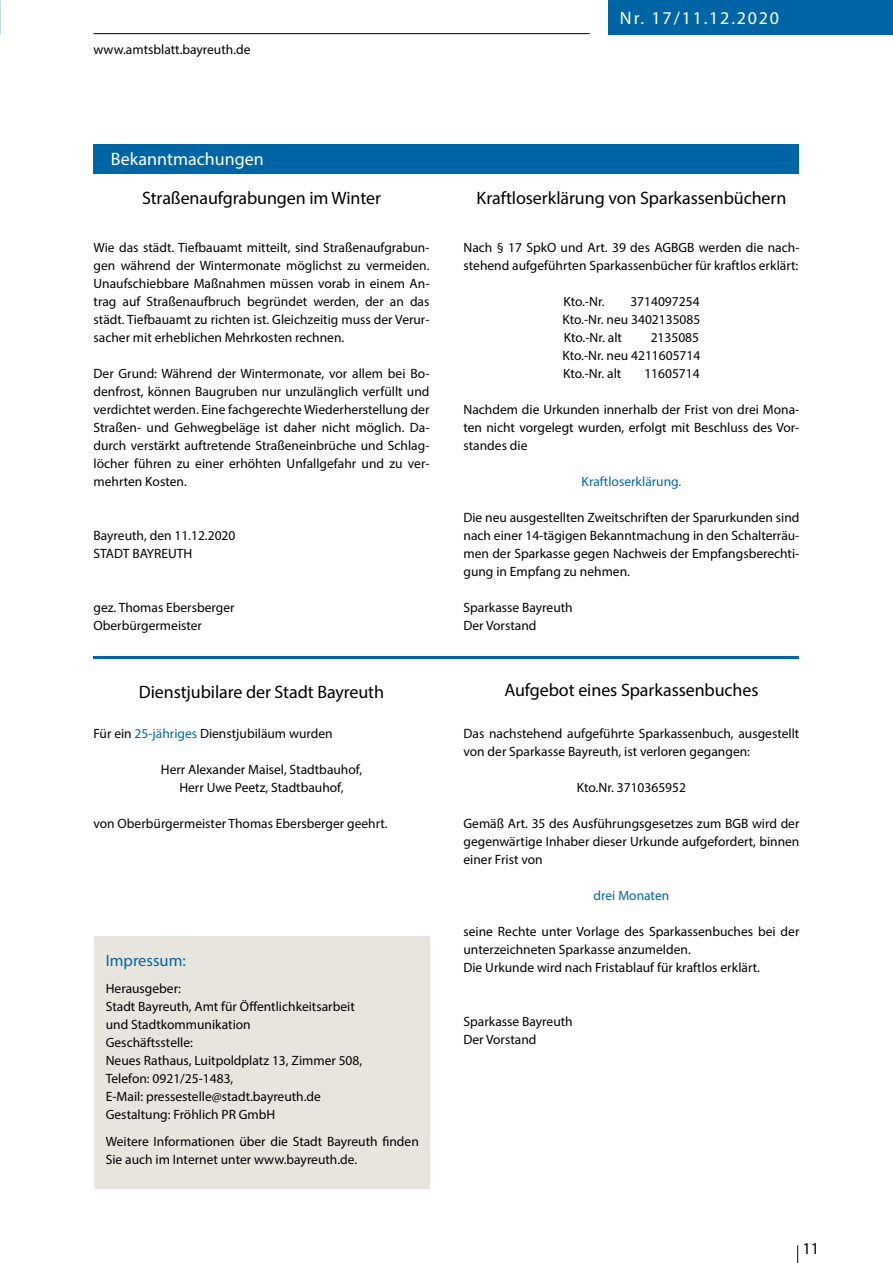
<style>
.page{position:relative;width:893px;height:1263px;background:#fff}
.page>*{position:absolute;margin:0;border:0;box-sizing:border-box;transform-origin:0 0}
.t1{font:18px "Myriad Pro";letter-spacing:-.005em;color:#000}
.t2{font:18px "Myriad Pro";letter-spacing:.1em;color:#fff}
.t3{font:18px "Myriad Pro";color:#fff}
.t4{font:16.5px "Myriad Pro";color:#0065a4}
.t5{font:16.5px "Myriad Pro";color:#000}
.t6{font:13.5px/18px "Myriad Pro";color:#000}
.t7{font:13.5px "Myriad Pro";color:#0065a4}
.s1{color:#0065a4}
</style>
<div class="page">
<hr style="left:94px;top:33px;width:496px;height:1px;background:#000">
<div style="left:608px;top:0;width:285px;height:34px;background:#0065a4"></div>
<svg style="left:797px;top:1245px;width:1px;height:18px"></svg>
<div style="left:94px;top:145px;width:705px;height:29px;background:#0065a4"></div>
<div style="left:94px;top:936px;width:335px;height:252px;background:#e8e5df"></div>
<hr style="left:94px;top:657px;width:705px;height:2px;background:#0065a4">
<p class="t6" style="left:94px;top:40px;width:158px">www.amtsblatt.bayreuth.de</p>
<h1 class="t2" style="left:620px;top:7px;width:161px">Nr. 17/11.12.2020</h1>
<h1 class="t3" style="left:111px;top:148px;width:154px">Bekanntmachungen</h1>
<h1 class="t1" style="left:142px;top:187px;width:240px">Straßenaufgrabungen im Winter</h1>
<p class="t6" style="left:94px;top:238px;width:337px;text-align:justify">Wie das städt. Tiefbauamt mitteilt, sind Straßenaufgrabun&shy;gen während der Wintermonate möglichst zu vermeiden.<br>Unaufschiebbare Maßnahmen müssen vorab in einem An&shy;trag auf Straßenaufbruch begründet werden, der an das städt. Tiefbauamt zu richten ist. Gleichzeitig muss der Verur&shy;sacher mit erheblichen Mehrkosten rechnen.</p>
<p class="t6" style="left:94px;top:364px;width:337px;text-align:justify">Der Grund: Während der Wintermonate, vor allem bei Bo&shy;denfrost, können Baugruben nur unzulänglich verfüllt und verdichtet werden. Eine fachgerechte Wiederherstellung der Straßen- und Gehwegbeläge ist daher nicht möglich. Da&shy;durch verstärkt auftretende Straßeneinbrüche und Schlag&shy;löcher führen zu einer erhöhten Unfallgefahr und zu ver&shy;mehrten Kosten.</p>
<p class="t6" style="left:94px;top:526px;width:143px">Bayreuth, den 11.12.2020<br>STADT BAYREUTH</p>
<p class="t6" style="left:94px;top:598px;width:143px">gez. Thomas Ebersberger<br>Oberbürgermeister</p>
<h1 class="t1" style="left:139px;top:681px;width:247px">Dienstjubilare der Stadt Bayreuth</h1>
<p class="t6" style="left:94px;top:724px;width:241px">Für ein <span class="s1">25-jähriges</span> Dienstjubiläum wurden</p>
<p class="t6" style="left:161px;top:760px;width:203px;text-align:center">Herr Alexander Maisel, Stadtbauhof,<br>Herr Uwe Peetz, Stadtbauhof,</p>
<p class="t6" style="left:94px;top:814px;width:296px">von Oberbürgermeister Thomas Ebersberger geehrt.</p>
<p class="t4" style="left:106px;top:950px;width:82px">Impressum:</p>
<p class="t6" style="left:106px;top:979px;width:258px">Herausgeber:<br>Stadt Bayreuth, Amt für Öffentlichkeitsarbeit und Stadtkommunikation<br>Geschäftsstelle:<br>Neues Rathaus, Luitpoldplatz 13, Zimmer 508,<br>Telefon: 0921/25-1483,<br>E-Mail: pressestelle@stadt.bayreuth.de<br>Gestaltung: Fröhlich PR GmbH</p>
<p class="t6" style="left:106px;top:1132px;width:315px">Weitere Informationen über die Stadt Bayreuth finden<br>Sie auch im Internet unter www.bayreuth.de.</p>
<h1 class="t1" style="left:477px;top:187px;width:311px">Kraftloserklärung von Sparkassenbüchern</h1>
<p class="t6" style="left:463px;top:238px;width:337px">Nach § 17 SpkO und Art. 39 des AGBGB werden die nach&shy;stehend aufgeführten Sparkassenbücher für kraftlos erklärt:</p>
<p class="t6" style="left:563px;top:292px;width:43px">Kto.-Nr.</p>
<p class="t6" style="left:562px;top:292px;width:139px;text-align:justify;text-indent:68px">3714097254<br>Kto.-Nr. neu 3402135085<br>Kto.-Nr. alt</p>
<p class="t6" style="left:562px;top:328px;width:139px;text-align:justify;text-indent:88px">2135085<br>Kto.-Nr. neu 4211605714<br>Kto.-Nr. alt</p>
<p class="t6" style="left:644px;top:364px;width:57px">11605714</p>
<p class="t6" style="left:463px;top:400px;width:337px;text-align:justify">Nachdem die Urkunden innerhalb der Frist von drei Mona&shy;ten nicht vorgelegt wurden, erfolgt mit Beschluss des Vor&shy;standes die</p>
<p class="t7" style="left:582px;top:473px;width:101px">Kraftloserklärung.</p>
<p class="t6" style="left:463px;top:508px;width:337px;text-align:justify">Die neu ausgestellten Zweitschriften der Sparurkunden sind nach einer 14-tägigen Bekanntmachung in den Schalterräu&shy;men der Sparkasse gegen Nachweis der Empfangsberechti&shy;gung in Empfang zu nehmen.</p>
<p class="t6" style="left:463px;top:598px;width:111px">Sparkasse Bayreuth<br>Der Vorstand</p>
<h1 class="t1" style="left:504px;top:679px;width:256px">Aufgebot eines Sparkassenbuches</h1>
<p class="t6" style="left:463px;top:724px;width:337px">Das nachstehend aufgeführte Sparkassenbuch, ausgestellt von der Sparkasse Bayreuth, ist verloren gegangen:</p>
<p class="t6" style="left:577px;top:778px;width:111px">Kto.Nr. 3710365952</p>
<p class="t6" style="left:463px;top:814px;width:337px;text-align:justify">Gemäß Art. 35 des Ausführungsgesetzes zum BGB wird der gegenwärtige Inhaber dieser Urkunde aufgefordert, binnen einer Frist von</p>
<p class="t7" style="left:594px;top:887px;width:77px">drei Monaten</p>
<p class="t6" style="left:463px;top:922px;width:337px">seine Rechte unter Vorlage des Sparkassenbuches bei der unterzeichneten Sparkasse anzumelden.<br>Die Urkunde wird nach Fristablauf für kraftlos erklärt.</p>
<p class="t6" style="left:463px;top:1012px;width:111px">Sparkasse Bayreuth<br>Der Vorstand</p>
<p class="t5" style="left:802px;top:1238px;width:18px">11</p>
</div>
